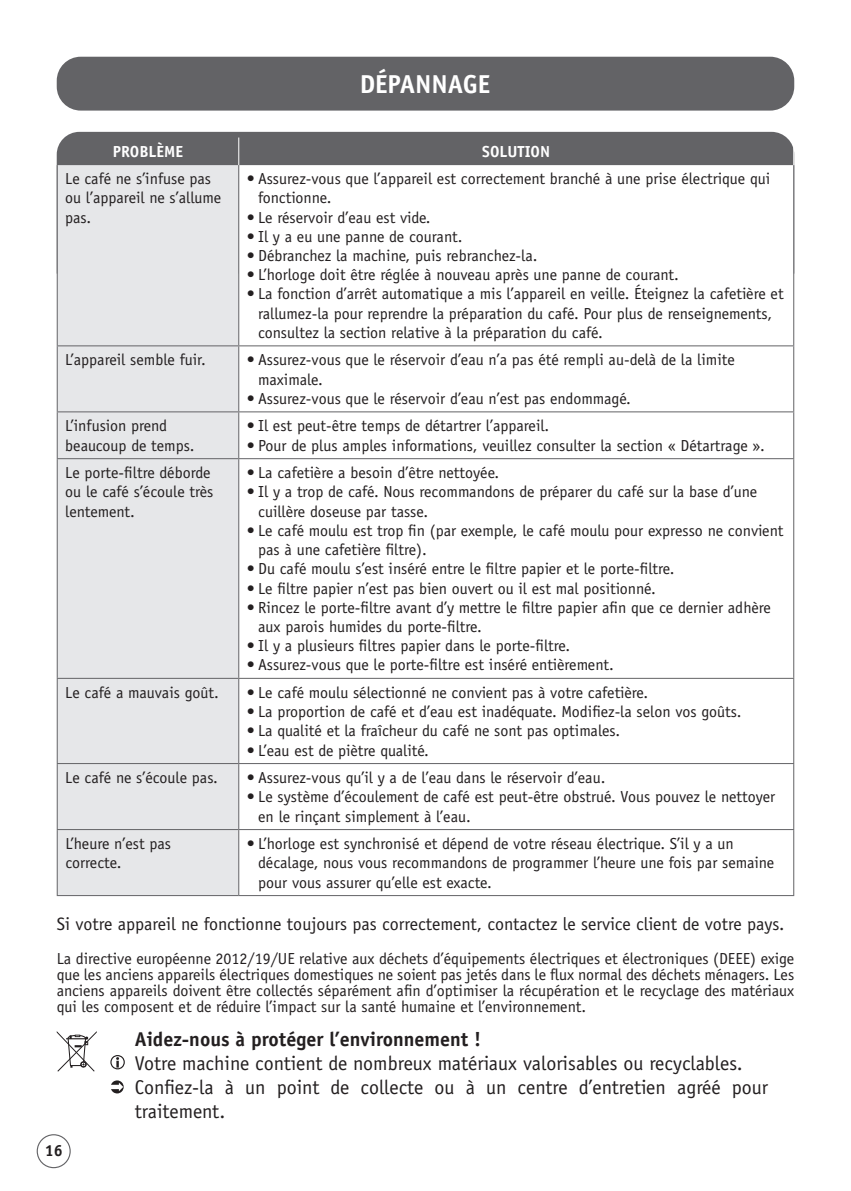
<style>
.page{position:relative;width:851px;height:1191px;background:#fff}
.page>*{position:absolute;margin:0;border:0;box-sizing:border-box;transform-origin:0 0}
.t1{font:700 26px "Officina Sans Std";color:#fff}
.t2{font:20px/24px "Officina Sans Std";color:#231f20}
.t3{font:700 20px "Officina Sans Std";color:#231f20}
.t4{font:18px "Officina Sans Std";color:#231f20}
.t5{font:700 16.2px "Officina Sans Std";color:#231f20}
.t6{font:16px/19.2px "Officina Sans Std";color:#231f20}
.t7{font:700 16px "Officina Sans Std";color:#fff}
</style>
<div class="page">
<div style="left:37px;top:1134px;width:34px;height:34px;border:1px solid #636366;border-radius:50%"></div>
<div style="left:57px;top:132px;width:736px;height:33px;background:#636366"></div>
<div style="left:58px;top:165px;width:180px;height:730px;background:#e6e7e9"></div>
<svg style="left:239px;top:165px;width:554px;height:730px"></svg>
<hr style="left:793px;top:165px;width:1px;height:180px;background:#636366">
<hr style="left:793px;top:412px;width:1px;height:46px;background:#636366">
<hr style="left:239px;top:458px;width:555px;height:1px;background:#636366">
<hr style="left:793px;top:459px;width:1px;height:219px;background:#636366">
<hr style="left:239px;top:678px;width:555px;height:1px;background:#636366">
<hr style="left:793px;top:679px;width:1px;height:84px;background:#636366">
<hr style="left:239px;top:763px;width:555px;height:1px;background:#636366">
<hr style="left:793px;top:764px;width:1px;height:65px;background:#636366">
<hr style="left:239px;top:829px;width:555px;height:1px;background:#636366">
<hr style="left:793px;top:830px;width:1px;height:65px;background:#636366">
<hr style="left:239px;top:895px;width:555px;height:1px;background:#636366">
<hr style="left:239px;top:345px;width:555px;height:1px;background:#636366">
<hr style="left:793px;top:346px;width:1px;height:65px;background:#636366">
<hr style="left:239px;top:411px;width:555px;height:1px;background:#636366">
<svg style="left:238px;top:137px;width:1px;height:28px"></svg>
<svg style="left:793px;top:148px;width:1px;height:17px"></svg>
<hr style="left:57px;top:165px;width:1px;height:180px;background:#636366">
<hr style="left:57px;top:346px;width:1px;height:65px;background:#636366">
<hr style="left:57px;top:412px;width:1px;height:46px;background:#636366">
<hr style="left:57px;top:459px;width:1px;height:219px;background:#636366">
<hr style="left:57px;top:679px;width:1px;height:84px;background:#636366">
<hr style="left:57px;top:764px;width:1px;height:65px;background:#636366">
<hr style="left:57px;top:830px;width:1px;height:65px;background:#636366">
<hr style="left:238px;top:165px;width:1px;height:180px;background:#636366">
<hr style="left:238px;top:346px;width:1px;height:65px;background:#636366">
<hr style="left:238px;top:412px;width:1px;height:46px;background:#636366">
<hr style="left:238px;top:459px;width:1px;height:219px;background:#636366">
<hr style="left:238px;top:679px;width:1px;height:84px;background:#636366">
<hr style="left:238px;top:764px;width:1px;height:65px;background:#636366">
<hr style="left:238px;top:830px;width:1px;height:65px;background:#636366">
<hr style="left:57px;top:345px;width:182px;height:1px;background:#636366">
<hr style="left:57px;top:411px;width:182px;height:1px;background:#636366">
<hr style="left:57px;top:458px;width:182px;height:1px;background:#636366">
<hr style="left:57px;top:678px;width:182px;height:1px;background:#636366">
<hr style="left:57px;top:763px;width:182px;height:1px;background:#636366">
<hr style="left:57px;top:829px;width:182px;height:1px;background:#636366">
<hr style="left:57px;top:895px;width:182px;height:1px;background:#636366">
<div style="left:57px;top:57px;width:737px;height:54px;background:#636366;border-radius:24px"></div>
<svg style="left:57px;top:1031px;width:40px;height:40px"></svg>
<svg style="left:110px;top:1055px;width:15px;height:14px"></svg>
<svg style="left:111px;top:1080px;width:13px;height:13px"></svg>
<h1 class="t1" style="left:359px;top:68px;width:132px">DÉPANNAGE</h1>
<p class="t7" style="left:113px;top:142px;width:72px">PROBLÈME</p>
<p class="t7" style="left:482px;top:142px;width:69px">SOLUTION</p>
<p class="t6" style="left:65px;top:169px;width:157px">Le café ne s’infuse pas ou l’appareil ne s’allume pas.</p>
<p class="t6" style="left:258px;top:169px;width:513px;text-indent:-11px">• Assurez-vous que l’appareil est correctement branché à une prise électrique qui fonctionne.</p>
<p class="t6" style="left:247px;top:208px;width:185px">• Le réservoir d’eau est vide.</p>
<p class="t6" style="left:247px;top:227px;width:217px">• Il y a eu une panne de courant.</p>
<p class="t6" style="left:247px;top:246px;width:292px">• Débranchez la machine, puis rebranchez-la.</p>
<p class="t6" style="left:247px;top:265px;width:433px">• L’horloge doit être réglée à nouveau après une panne de courant.</p>
<p class="t6" style="left:258px;top:284px;width:527px;text-indent:-11px">• La fonction d’arrêt automatique a mis l’appareil en veille. Éteignez la cafetière et rallumez-la pour reprendre la préparation du café. Pour plus de renseignements, consultez la section relative à la préparation du café.</p>
<p class="t6" style="left:65px;top:350px;width:142px">L’appareil semble fuir.</p>
<p class="t6" style="left:258px;top:350px;width:478px;text-indent:-11px">• Assurez-vous que le réservoir d’eau n’a pas été rempli au-delà de la limite maximale.</p>
<p class="t6" style="left:247px;top:389px;width:385px">• Assurez-vous que le réservoir d’eau n’est pas endommagé.</p>
<p class="t6" style="left:65px;top:416px;width:131px">L’infusion prend beaucoup de temps.</p>
<p class="t6" style="left:247px;top:416px;width:304px">• Il est peut-être temps de détartrer l’appareil.</p>
<p class="t6" style="left:247px;top:436px;width:519px">• Pour de plus amples informations, veuillez consulter la section « Détartrage ».</p>
<p class="t6" style="left:65px;top:463px;width:150px">Le porte-filtre déborde ou le café s’écoule très lentement.</p>
<p class="t6" style="left:247px;top:463px;width:254px">• La cafetière a besoin d’être nettoyée.</p>
<p class="t6" style="left:258px;top:482px;width:500px;text-indent:-11px">• Il y a trop de café. Nous recommandons de préparer du café sur la base d’une cuillère doseuse par tasse.</p>
<p class="t6" style="left:258px;top:521px;width:526px;text-indent:-11px">• Le café moulu est trop fin (par exemple, le café moulu pour expresso ne convient pas à une cafetière filtre).</p>
<p class="t6" style="left:247px;top:559px;width:429px">• Du café moulu s’est inséré entre le filtre papier et le porte-filtre.</p>
<p class="t6" style="left:247px;top:578px;width:410px">• Le filtre papier n’est pas bien ouvert ou il est mal positionné.</p>
<p class="t6" style="left:258px;top:598px;width:514px;text-indent:-11px">• Rincez le porte-filtre avant d’y mettre le filtre papier afin que ce dernier adhère aux parois humides du porte-filtre.</p>
<p class="t6" style="left:247px;top:636px;width:325px">• Il y a plusieurs filtres papier dans le porte-filtre.</p>
<p class="t6" style="left:247px;top:655px;width:368px">• Assurez-vous que le porte-filtre est inséré entièrement.</p>
<p class="t6" style="left:65px;top:683px;width:155px">Le café a mauvais goût.</p>
<p class="t6" style="left:247px;top:683px;width:403px">• Le café moulu sélectionné ne convient pas à votre cafetière.</p>
<p class="t6" style="left:247px;top:702px;width:496px">• La proportion de café et d’eau est inadéquate. Modifiez-la selon vos goûts.</p>
<p class="t6" style="left:247px;top:721px;width:375px">• La qualité et la fraîcheur du café ne sont pas optimales.</p>
<p class="t6" style="left:247px;top:740px;width:184px">• L’eau est de piètre qualité.</p>
<p class="t6" style="left:65px;top:768px;width:154px">Le café ne s’écoule pas.</p>
<p class="t6" style="left:247px;top:768px;width:360px">• Assurez-vous qu’il y a de l’eau dans le réservoir d’eau.</p>
<p class="t6" style="left:258px;top:787px;width:518px;text-indent:-11px">• Le système d’écoulement de café est peut-être obstrué. Vous pouvez le nettoyer en le rinçant simplement à l’eau.</p>
<p class="t6" style="left:65px;top:834px;width:107px">L’heure n’est pas correcte.</p>
<p class="t6" style="left:258px;top:834px;width:517px;text-indent:-11px">• L’horloge est synchronisé et dépend de votre réseau électrique. S’il y a un décalage, nous vous recommandons de programmer l’heure une fois par semaine pour vous assurer qu’elle est exacte.</p>
<p class="t4" style="left:57px;top:913px;width:729px">Si votre appareil ne fonctionne toujours pas correctement, contactez le service client de votre pays.</p>
<p class="t6" style="left:57px;top:950px;width:739px;line-height:16px;text-align:justify">La directive européenne 2012/19/UE relative aux déchets d’équipements électriques et électroniques (DEEE) exige que les anciens appareils électriques domestiques ne soient pas jetés dans le flux normal des déchets ménagers. Les anciens appareils doivent être collectés séparément afin d’optimiser la récupération et le recyclage des matériaux qui les composent et de réduire l’impact sur la santé humaine et l’environnement.</p>
<p class="t3" style="left:135px;top:1026px;width:348px">Aidez-nous à protéger l’environnement !</p>
<p class="t2" style="left:135px;top:1050px;width:635px">Votre machine contient de nombreux matériaux valorisables ou recyclables.<br>Confiez-la à un point de collecte ou à un centre d’entretien agréé pour traitement.</p>
<p class="t5" style="left:45px;top:1140px;width:19px">16</p>
</div>
